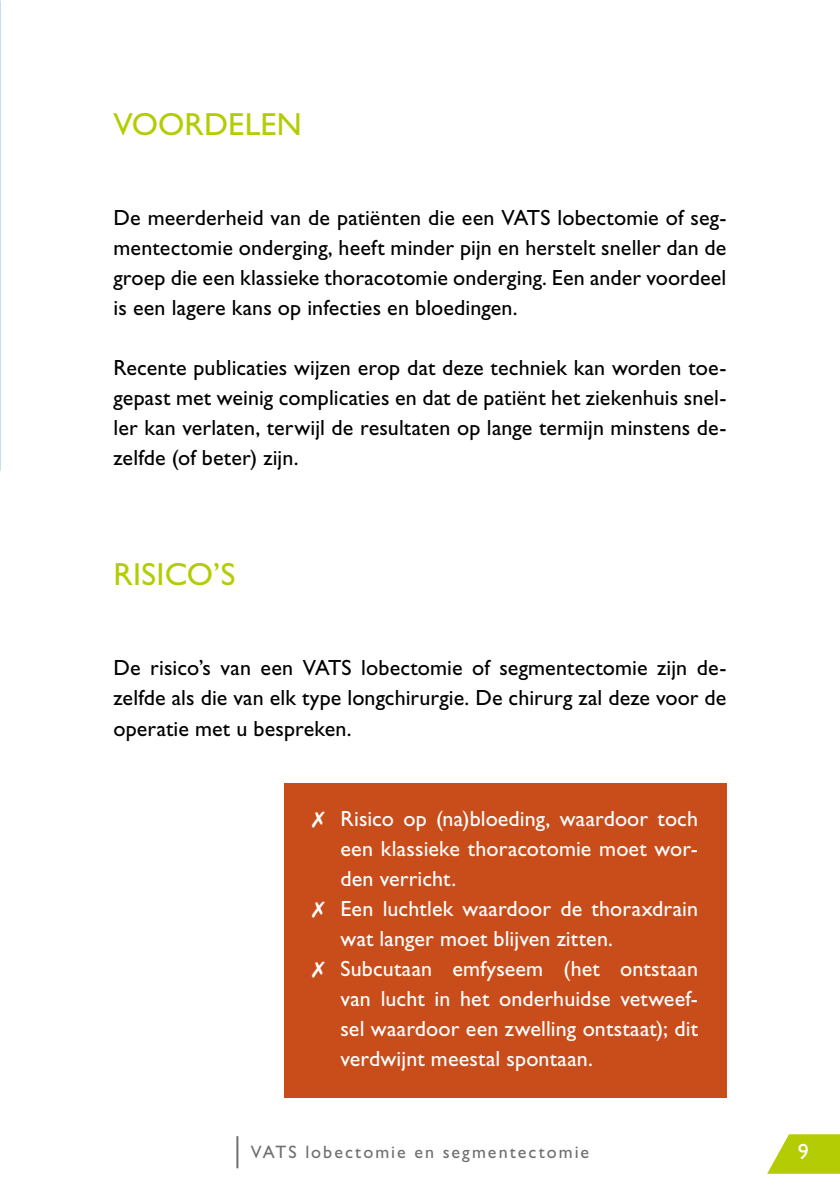
<style>
.page{position:relative;width:840px;height:1191px;background:#fff}
.page>*{position:absolute;margin:0;border:0;box-sizing:border-box;transform-origin:0 0}
.t1{font:32px "Gill Sans Std";letter-spacing:.005em;color:#b4cc04}
.t2{font:22px/30px "Gill Sans Std";letter-spacing:.005em;color:#000;text-align:justify}
.t3{font:22px "Gill Sans Std";letter-spacing:.005em;color:#fff}
.t4{font:18px "Gill Sans Std";letter-spacing:.115em;color:#706f6f}
</style>
<div class="page">
<hr style="left:236px;top:1136px;width:2px;height:32px;background:#706f6f">
<svg style="left:767px;top:1134px;width:72px;height:39px"></svg>
<div style="left:283px;top:782px;width:443px;height:315px;background:#c94d1b"></div>
<h1 class="t1" style="left:113px;top:106px;width:190px">Voordelen</h1>
<p class="t2" style="left:113px;top:203px;width:614px">De meerderheid van de patiënten die een VATS lobectomie of seg&shy;mentectomie onderging, heeft minder pijn en herstelt sneller dan de groep die een klassieke thoracotomie onderging. Een ander voordeel is een lagere kans op infecties en bloedingen.</p>
<p class="t2" style="left:113px;top:353px;width:614px">Recente publicaties wijzen erop dat deze techniek kan worden toe&shy;gepast met weinig complicaties en dat de patiënt het ziekenhuis snel&shy;ler kan verlaten, terwijl de resultaten op lange termijn minstens de&shy;zelfde (of beter) zijn.</p>
<h1 class="t1" style="left:113px;top:556px;width:121px">Risico’s</h1>
<p class="t2" style="left:113px;top:653px;width:614px">De risico’s van een VATS lobectomie of segmentectomie zijn de&shy;zelfde als die van elk type longchirurgie. De chirurg zal deze voor de operatie met u bespreken.</p>
<p class="t3" style="left:312px;top:805px;width:387px">✗ Risico op (na)bloeding, waardoor toch</p>
<p class="t3" style="left:340px;top:835px;width:359px">een klassieke thoracotomie moet wor-</p>
<p class="t3" style="left:340px;top:865px;width:117px">den verricht.</p>
<p class="t3" style="left:312px;top:895px;width:387px">✗ Een luchtlek waardoor de thoraxdrain</p>
<p class="t3" style="left:340px;top:925px;width:274px">wat langer moet blijven zitten.</p>
<p class="t3" style="left:312px;top:955px;width:387px">✗ Subcutaan emfyseem (het ontstaan</p>
<p class="t3" style="left:340px;top:985px;width:359px">van lucht in het onderhuidse vetweef-</p>
<p class="t3" style="left:340px;top:1015px;width:359px">sel waardoor een zwelling ontstaat); dit</p>
<p class="t3" style="left:340px;top:1045px;width:254px">verdwijnt meestal spontaan.</p>
<p class="t4" style="left:251px;top:1141px;width:340px">VATS lobectomie en segmentectomie</p>
<p class="t3" style="left:797px;top:1138px;width:12px">9</p>
</div>
